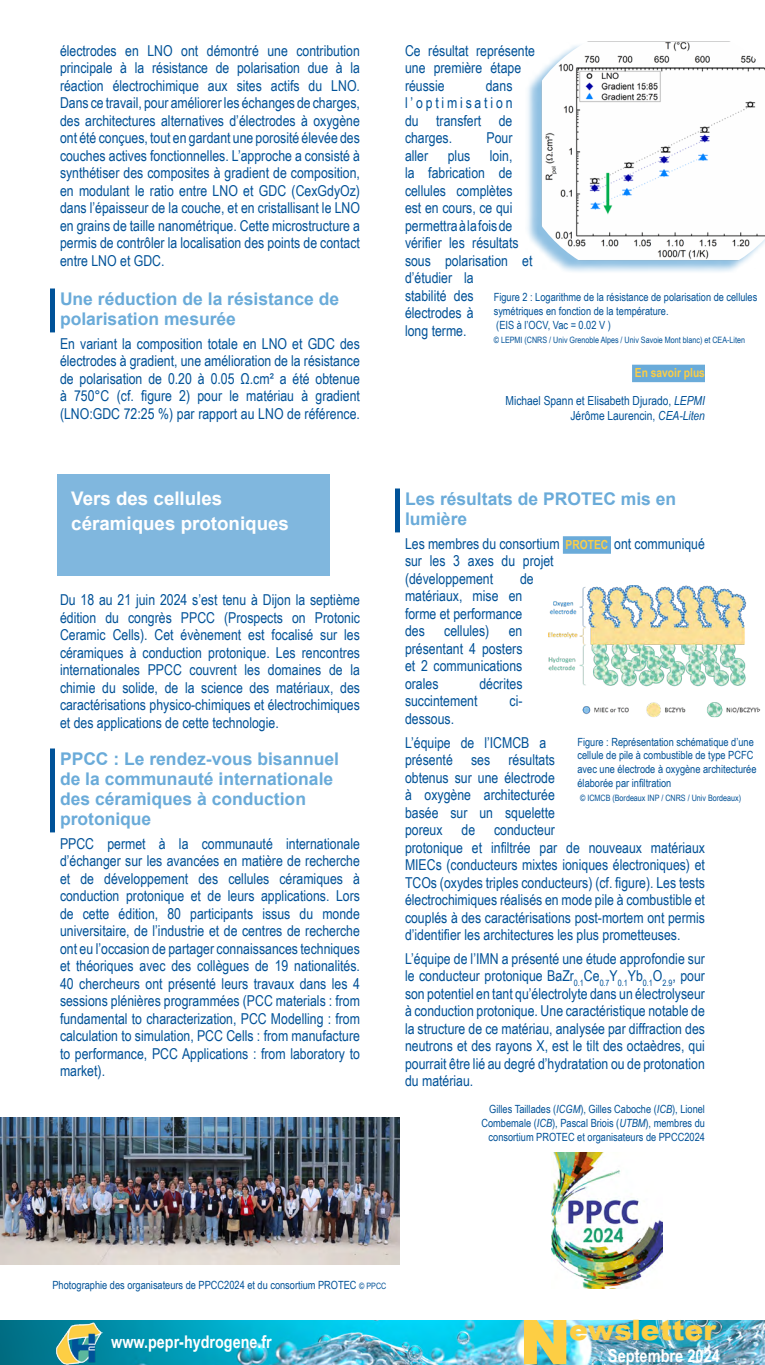
<style>
.page{position:relative;width:765px;height:1365px;background:#fff}
.page>*{position:absolute;margin:0;border:0;box-sizing:border-box;transform-origin:0 0}
.t1{font:900 61.88px "Arial";color:#fdce44}
.t2{font:900 28.12px "Arial";color:#fdce44}
.t3{font:700 18.75px/25px "Arial";color:#fff}
.t4{font:700 17.75px "Arial Narrow";color:#fff}
.t5{font:700 17.5px/20px "Arial";color:#6aabd9}
.t6{font:700 17.5px "Arial Narrow";color:#fff}
.t7{font:15px/17.5px "Arial Narrow";color:#005298;text-align:justify}
.t8{font:12.5px/15px "Arial Narrow";color:#005298;text-align:right}
.t9{font:700 12.5px "Arial Narrow";color:#fdce44}
.t10{font:11.25px/13.8px "Arial Narrow";color:#005298}
.t11{font:8.75px "Arial Narrow";color:#005298}
.s1{font-style:italic}
.s2{font-weight:700;font-size:12.5px;color:#fdce44}
.s3{font-size:8.75px}
</style>
<div class="page">
<img style="left:0;top:1320px;width:765px;height:45px">
<div style="left:50px;top:289px;width:5px;height:43px;background:#005298"></div>
<div style="left:632px;top:365px;width:73px;height:17px;background:#6aabd9"></div>
<div style="left:50px;top:749px;width:5px;height:83px;background:#005298"></div>
<div style="left:395px;top:489px;width:5px;height:43px;background:#005298"></div>
<div style="left:563px;top:536px;width:48px;height:18px;background:#6aabd9"></div>
<div style="left:58px;top:474px;width:272px;height:102px;background:#80b7de"></div>
<img style="left:55px;top:1320px;width:47px;height:45px">
<img style="left:0;top:1118px;width:400px;height:147px">
<img style="left:551px;top:1153px;width:112px;height:136px">
<img style="left:548px;top:585px;width:213px;height:132px">
<div style="left:525px;top:42px;width:240px;height:233px;background:#6aabd9;opacity:.75"></div>
<img style="left:536px;top:41px;width:229px;height:224px">
<p class="t7" style="left:60px;top:41px;width:301px">électrodes en LNO ont démontré une contribution principale à la résistance de polarisation due à la réaction électrochimique aux sites actifs du LNO.<br>Dans ce travail, pour améliorer les échanges de charges, des architectures alternatives d’électrodes à oxygène ont été conçues, tout en gardant une porosité élevée des couches actives fonctionnelles. L’approche a consisté à synthétiser des composites à gradient de composition, en modulant le ratio entre LNO et GDC (CexGdyOz) dans l’épaisseur de la couche, et en cristallisant le LNO en grains de taille nanométrique. Cette microstructure a permis de contrôler la localisation des points de contact entre LNO et GDC.</p>
<p class="t5" style="left:60px;top:289px;width:281px">Une réduction de la résistance de polarisation mesurée</p>
<p class="t7" style="left:60px;top:334px;width:301px">En variant la composition totale en LNO et GDC des électrodes à gradient, une amélioration de la résistance de polarisation de 0.20 à 0.05 Ω.cm² a été obtenue à 750°C (cf. figure 2) pour le matériau à gradient (LNO:GDC 72:25 %) par rapport au LNO de référence.</p>
<p class="t3" style="left:71px;top:486px;width:219px">Vers des cellules céramiques protoniques</p>
<p class="t7" style="left:60px;top:590px;width:301px">Du 18 au 21 juin 2024 s’est tenu à Dijon la septième édition du congrès PPCC (Prospects on Protonic Ceramic Cells). Cet évènement est focalisé sur les céramiques à conduction protonique. Les rencontres internationales PPCC couvrent les domaines de la chimie du solide, de la science des matériaux, des caractérisations physico-chimiques et électrochimiques et des applications de cette technologie.</p>
<p class="t5" style="left:60px;top:749px;width:281px">PPCC : Le rendez-vous bisannuel de la communauté internationale des céramiques à conduction protonique</p>
<p class="t7" style="left:60px;top:834px;width:302px">PPCC permet à la communauté internationale d’échanger sur les avancées en matière de recherche et de développement des cellules céramiques à conduction protonique et de leurs applications. Lors de cette édition, 80 participants issus du monde universitaire, de l’industrie et de centres de recherche ont eu l’occasion de partager connaissances techniques et théoriques avec des collègues de 19 nationalités.<br>40 chercheurs ont présenté leurs travaux dans les 4 sessions plénières programmées (PCC materials : from fundamental to characterization, PCC Modelling : from calculation to simulation, PCC Cells : from manufacture to performance, PCC Applications : from laboratory to market).</p>
<p class="t7" style="left:405px;top:41px;width:131px;text-align:left">Ce résultat représente une première étape réussie</p>
<p class="t7" style="left:405px;top:76px;width:109px;text-indent:81px">dans l’optimisation du transfert de charges.</p>
<p class="t7" style="left:487px;top:129px;width:27px">Pour</p>
<p class="t7" style="left:405px;top:146px;width:129px;text-align:left;text-indent:85px">loin,<br>la fabrication de cellules complètes est en cours, ce qui permettra à la fois de vérifier les résultats sous polarisation et d’étudier la<br>stabilité des électrodes à<br>long terme.</p>
<p class="t7" style="left:405px;top:146px;width:25px">aller</p>
<p class="t7" style="left:448px;top:146px;width:24px">plus</p>
<p class="t10" style="left:494px;top:290px;width:265px">Figure 2 : Logarithme de la résistance de polarisation de cellules symétriques en fonction de la température.<br>(EIS à l’OCV, Vac = 0.02 V )</p>
<p class="t11" style="left:494px;top:333px;width:253px">© LEPMI (CNRS / Univ Grenoble Alpes / Univ Savoie Mont blanc) et CEA-Liten</p>
<p class="t9" style="left:635px;top:363px;width:72px">En savoir plus</p>
<p class="t8" style="left:506px;top:393px;width:201px">Michael Spann et Elisabeth Djurado, <span class="s1">LEPMI<br></span>Jérôme Laurencin, <span class="s1">CEA-Liten</span></p>
<p class="t5" style="left:405px;top:489px;width:273px">Les résultats de PROTEC mis en lumière</p>
<p class="t7" style="left:405px;top:534px;width:301px;text-align:left">Les membres du consortium <span class="s2">PROTEC</span> ont communiqué sur les 3 axes du projet<br>(développement</p>
<p class="t7" style="left:405px;top:569px;width:130px;text-align:left;text-indent:115px">de matériaux, mise en forme et performance des</p>
<p class="t7" style="left:444px;top:622px;width:47px">cellules)</p>
<p class="t7" style="left:405px;top:622px;width:119px;text-indent:104px">en présentant 4 posters et 2 communications orales</p>
<p class="t7" style="left:479px;top:674px;width:45px">décrites</p>
<p class="t7" style="left:405px;top:692px;width:74px">succintement</p>
<p class="t7" style="left:510px;top:692px;width:14px">ci-</p>
<p class="t7" style="left:405px;top:706px;width:143px;line-height:23.8px">dessous.<br>L’équipe de l’ICMCB a</p>
<p class="t7" style="left:405px;top:750px;width:151px">présenté ses résultats obtenus sur une électrode à oxygène architecturée basée sur un squelette poreux</p>
<p class="t10" style="left:578px;top:734px;width:180px">Figure : Représentation schématique d’une cellule de pile à combustible de type PCFC avec une électrode à oxygène architecturée élaborée par infiltration</p>
<p class="t11" style="left:580px;top:791px;width:163px">© ICMCB (Bordeaux INP / CNRS / Univ Bordeaux)</p>
<p class="t7" style="left:405px;top:820px;width:301px;text-align:left;text-indent:89px">conducteur<br>protonique et infiltrée par de nouveaux matériaux MIECs (conducteurs mixtes ioniques électroniques) et TCOs (oxydes triples conducteurs) (cf. figure). Les tests électrochimiques réalisés en mode pile à combustible et couplés à des caractérisations post-mortem ont permis d’identifier les architectures les plus prometteuses.</p>
<p class="t7" style="left:405px;top:949px;width:302px">L’équipe de l’IMN a présenté une étude approfondie sur le conducteur protonique BaZr<sub>0.1</sub>Ce<sub>0.7</sub>Y<sub>0.1</sub>Yb<sub>0.1</sub>O<sub>2.9</sub>, pour son potentiel en tant qu’électrolyte dans un électrolyseur à conduction protonique. Une caractéristique notable de la structure de ce matériau, analysée par diffraction des neutrons et des rayons X, est le tilt des octaèdres, qui pourrait être lié au degré d’hydratation ou de protonation du matériau.</p>
<p class="t7" style="left:462px;top:820px;width:15px">de</p>
<p class="t10" style="left:481px;top:1102px;width:225px;text-align:right">Gilles Taillades (<span class="s1">ICGM</span>), Gilles Caboche (<span class="s1">ICB</span>), Lionel<br>Combemale (<span class="s1">ICB</span>), Pascal Briois (<span class="s1">UTBM</span>), membres du consortium PROTEC et organisateurs de PPCC2024</p>
<p class="t10" style="left:52px;top:1278px;width:335px">Photographie des organisateurs de PPCC2024 et du consortium PROTEC <span class="s3">© PPCC</span></p>
<p class="t6" style="left:111px;top:1329px;width:162px">www.pepr-hydrogene.fr</p>
<h1 class="t1" style="left:519px;top:1297px;width:53px">N</h1>
<h2 class="t2" style="left:569px;top:1310px;width:148px">ewsletter</h2>
<p class="t4" style="left:608px;top:1342px;width:114px">Septembre 2024</p>
</div>
